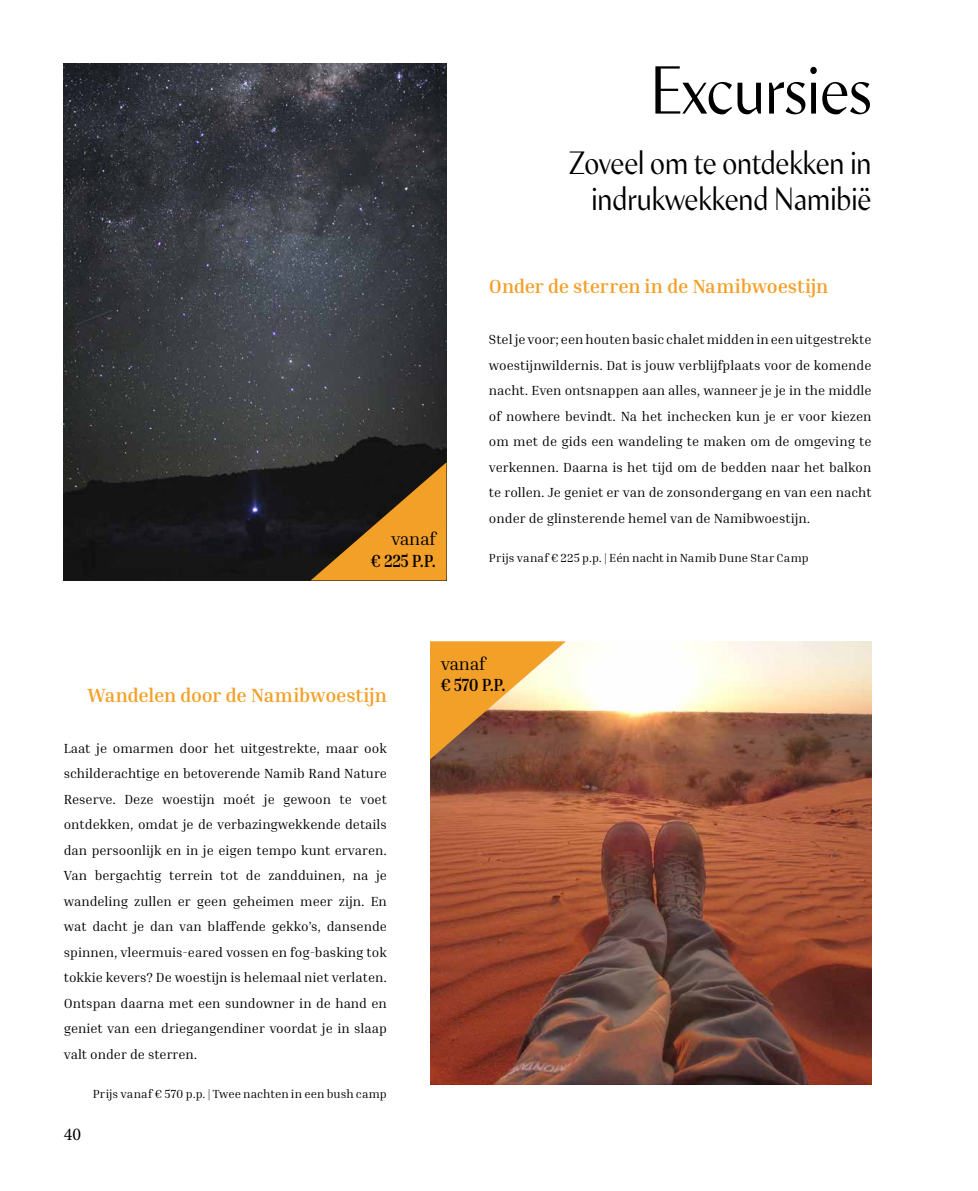
<style>
.page{position:relative;width:978px;height:1191px;background:#fff}
.page>*{position:absolute;margin:0;border:0;box-sizing:border-box;transform-origin:0 0}
.t1{font:63px "Min Sans";color:#000;scale:.9 1}
.t2{font:30px/36px "Min Sans";color:#000;text-align:right;scale:.9 1}
.t3{font:700 19.5px "Inria Serif";letter-spacing:-.015em;color:#f3a029}
.t4{font:700 18px "Inria Serif";letter-spacing:-.02em;color:#000;scale:.9 1}
.t5{font:18px "Inria Serif";letter-spacing:-.02em;color:#000}
.t6{font:18px "Minion Pro";color:#000}
.t7{font:13.5px/25.5px "Inria Serif";color:#000;text-align:justify}
.t8{font:12px "Inria Serif";letter-spacing:.005em;color:#000}
</style>
<div class="page">
<img style="left:430px;top:641px;width:442px;height:443px">
<img style="left:64px;top:64px;width:382px;height:516px">
<svg style="left:311px;top:462px;width:135px;height:118px;background:#81581e"></svg>
<svg style="left:430px;top:641px;width:136px;height:118px;background:#cd924c"></svg>
<hr style="left:977px;top:147px;width:1px;height:433px;background:#ee7052">
<h3 class="t5" style="left:391px;top:527px;width:46px">vanaf</h3>
<h3 class="t4" style="left:371px;top:549px;width:74px">€ 225 P.P.</h3>
<h1 class="t1" style="left:650px;top:53px;width:247px">Excursies</h1>
<h2 class="t2" style="left:569px;top:145px;width:337px">Zoveel om te ontdekken in indrukwekkend Namibië</h2>
<h3 class="t3" style="left:489px;top:274px;width:341px">Onder de sterren in de Namibwoestijn</h3>
<p class="t7" style="left:489px;top:327px;width:384px">Stel je voor; een houten basic chalet midden in een uitgestrekte woestijnwildernis. Dat is jouw verblijfplaats voor de komende nacht. Even ontsnappen aan alles, wanneer je je in the middle of nowhere bevindt. Na het inchecken kun je er voor kiezen om met de gids een wandeling te maken om de omgeving te verkennen. Daarna is het tijd om de bedden naar het balkon te rollen. Je geniet er van de zonsondergang en van een nacht onder de glinsterende hemel van de Namibwoestijn.</p>
<p class="t8" style="left:489px;top:550px;width:321px">Prijs vanaf € 225 p.p. | Eén nacht in Namib Dune Star Camp</p>
<h3 class="t3" style="left:87px;top:682px;width:301px">Wandelen door de Namibwoestijn</h3>
<p class="t7" style="left:64px;top:735px;width:325px">Laat je omarmen door het uitgestrekte, maar ook schilderachtige en betoverende Namib Rand Nature Reserve. Deze woestijn moét je gewoon te voet ontdekken, omdat je de verbazingwekkende details dan persoonlijk en in je eigen tempo kunt ervaren.<br>Van bergachtig terrein tot de zandduinen, na je wandeling zullen er geen geheimen meer zijn. En wat dacht je dan van blaffende gekko’s, dansende spinnen, vleermuis-eared vossen en fog-basking tok tokkie kevers? De woestijn is helemaal niet verlaten.<br>Ontspan daarna met een sundowner in de hand en geniet van een driegangendiner voordat je in slaap valt onder de sterren.</p>
<p class="t8" style="left:93px;top:1086px;width:296px">Prijs vanaf € 570 p.p. | Twee nachten in een bush camp</p>
<h3 class="t6" style="left:64px;top:1122px;width:19px">40</h3>
<h3 class="t5" style="left:441px;top:652px;width:46px">vanaf</h3>
<h3 class="t4" style="left:441px;top:673px;width:74px">€ 570 P.P.</h3>
</div>
